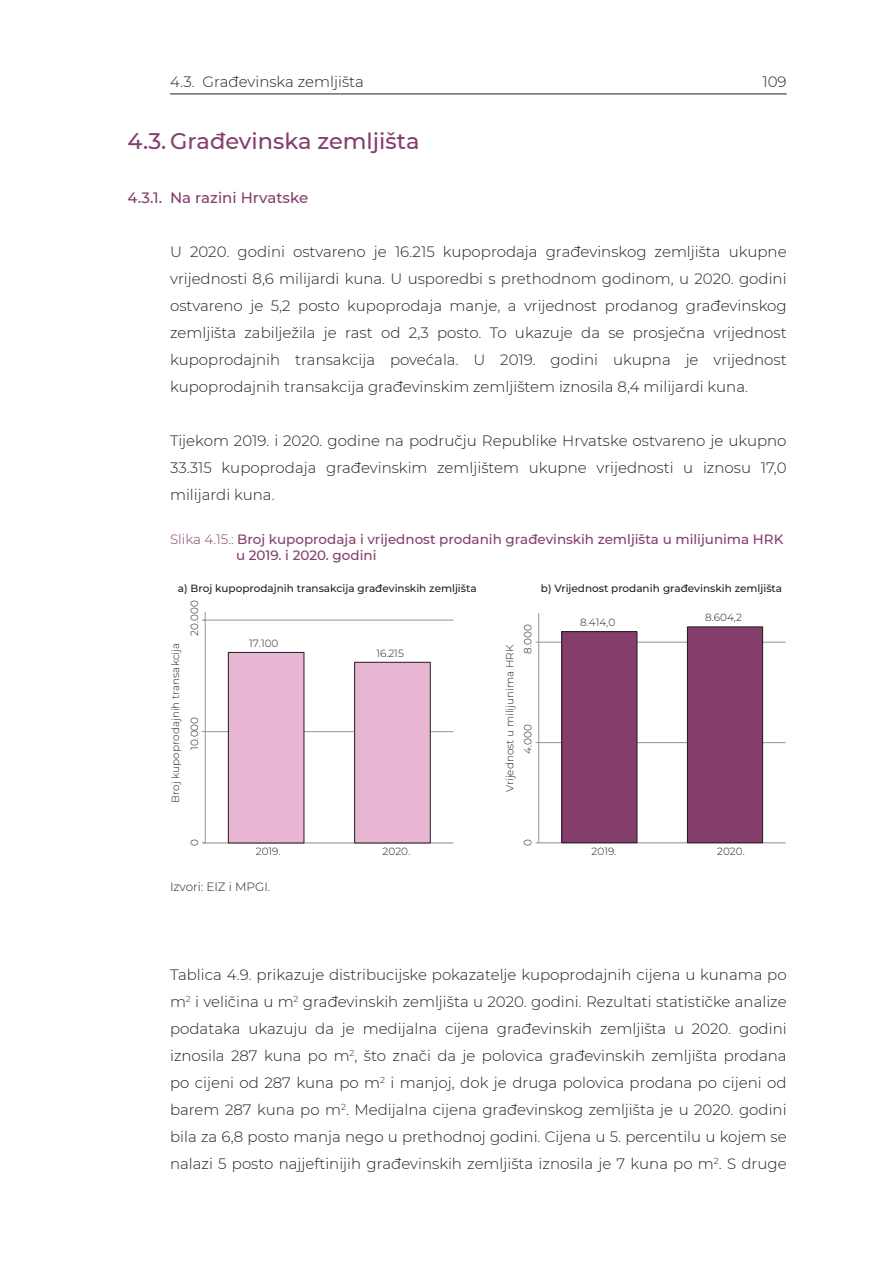
<style>
.page{position:relative;width:893px;height:1263px;background:#fff}
.page>*{position:absolute;margin:0;border:0;box-sizing:border-box;transform-origin:0 0}
.t1{font:500 22.5px "Montserrat";color:#853e6b}
.t2{font:300 15px/27px "Montserrat";color:#231f20;text-align:justify}
.t3{font:500 15px "Montserrat";color:#853e6b}
.t4{font:500 13.5px/16.2px "Montserrat";color:#853e6b}
.t5{font:300 12px "Montserrat";color:#231f20}
.t6{font:300 10.5px "Montserrat";color:#231f20}
.t7{font:500 10.5px "Montserrat";color:#231f20}
.s1{font-weight:300}
</style>
<div class="page">
<hr style="left:170px;top:94px;width:617px;height:1px;background:#231f20">
<hr style="left:205px;top:612px;width:1px;height:231px;background:#939598">
<hr style="left:205px;top:843px;width:248px;height:1px;background:#939598">
<hr style="left:538px;top:613px;width:1px;height:230px;background:#939598">
<hr style="left:539px;top:842px;width:247px;height:1px;background:#939598">
<hr style="left:205px;top:731px;width:248px;height:1px;background:#939598">
<hr style="left:205px;top:620px;width:248px;height:1px;background:#939598">
<hr style="left:539px;top:742px;width:247px;height:1px;background:#939598">
<hr style="left:539px;top:642px;width:247px;height:1px;background:#939598">
<div style="left:228px;top:652px;width:76px;height:191px;background:#e8b5d3"></div>
<div style="left:228px;top:652px;width:76px;height:191px;border:1px solid #231f20"></div>
<div style="left:355px;top:662px;width:75px;height:181px;background:#e8b5d3"></div>
<div style="left:354px;top:662px;width:77px;height:181px;border:1px solid #231f20"></div>
<div style="left:562px;top:632px;width:75px;height:211px;background:#853e6b"></div>
<div style="left:561px;top:631px;width:76px;height:212px;border:1px solid #231f20"></div>
<div style="left:687px;top:627px;width:76px;height:216px;background:#853e6b"></div>
<div style="left:687px;top:626px;width:76px;height:217px;border:1px solid #231f20"></div>
<p class="t2" style="left:170px;top:68px;width:195px">4.3. Građevinska zemljišta</p>
<p class="t2" style="left:762px;top:68px;width:26px">109</p>
<h1 class="t1" style="left:128px;top:126px;width:294px">4.3. Građevinska zemljišta</h1>
<p class="t3" style="left:128px;top:188px;width:182px">4.3.1. Na razini Hrvatske</p>
<p class="t2" style="left:170px;top:238px;width:618px">U 2020. godini ostvareno je 16.215 kupoprodaja građevinskog zemljišta ukupne vrijednosti 8,6 milijardi kuna. U usporedbi s prethodnom godinom, u 2020. godini ostvareno je 5,2 posto kupoprodaja manje, a vrijednost prodanog građevinskog zemljišta zabilježila je rast od 2,3 posto. To ukazuje da se prosječna vrijednost kupoprodajnih transakcija povećala. U 2019. godini ukupna je vrijednost kupoprodajnih transakcija građevinskim zemljištem iznosila 8,4 milijardi kuna.</p>
<p class="t2" style="left:170px;top:427px;width:618px">Tijekom 2019. i 2020. godine na području Republike Hrvatske ostvareno je ukupno 33.315 kupoprodaja građevinskim zemljištem ukupne vrijednosti u iznosu 17,0 milijardi kuna.</p>
<p class="t4" style="left:236px;top:530px;width:549px;text-indent:-66px"><span class="s1">Slika 4.15.:</span> Broj kupoprodaja i vrijednost prodanih građevinskih zemljišta u milijunima HRK u 2019. i 2020. godini</p>
<p class="t7" style="left:178px;top:584px;width:300px">a) Broj kupoprodajnih transakcija građevinskih zemljišta</p>
<p class="t7" style="left:541px;top:584px;width:243px">b) Vrijednost prodanih građevinskih zemljišta</p>
<p class="t6" style="left:171px;top:803px;width:161px;rotate:-90deg">Broj kupoprodajnih transakcija</p>
<p class="t6" style="left:190px;top:636px;width:37px;rotate:-90deg">20.000</p>
<p class="t6" style="left:190px;top:750px;width:35px;rotate:-90deg">10.000</p>
<p class="t6" style="left:190px;top:846px;width:8px;rotate:-90deg">0</p>
<p class="t6" style="left:249px;top:639px;width:31px">17.100</p>
<p class="t6" style="left:376px;top:649px;width:29px">16.215</p>
<p class="t6" style="left:256px;top:847px;width:26px">2019.</p>
<p class="t6" style="left:383px;top:847px;width:29px">2020.</p>
<p class="t5" style="left:170px;top:878px;width:102px">Izvori: EIZ i MPGI.</p>
<p class="t6" style="left:506px;top:792px;width:148px;rotate:-90deg">Vrijednost u milijunima HRK</p>
<p class="t6" style="left:524px;top:654px;width:31px;rotate:-90deg">8.000</p>
<p class="t6" style="left:524px;top:754px;width:31px;rotate:-90deg">4.000</p>
<p class="t6" style="left:524px;top:846px;width:8px;rotate:-90deg">0</p>
<p class="t6" style="left:580px;top:618px;width:37px">8.414,0</p>
<p class="t6" style="left:705px;top:613px;width:38px">8.604,2</p>
<p class="t6" style="left:592px;top:847px;width:26px">2019.</p>
<p class="t6" style="left:717px;top:847px;width:29px">2020.</p>
<p class="t2" style="left:170px;top:961px;width:618px">Tablica 4.9. prikazuje distribucijske pokazatelje kupoprodajnih cijena u kunama po m<sup>2</sup> i veličina u m<sup>2</sup> građevinskih zemljišta u 2020. godini. Rezultati statističke analize podataka ukazuju da je medijalna cijena građevinskih zemljišta u 2020. godini iznosila 287 kuna po m<sup>2</sup>, što znači da je polovica građevinskih zemljišta prodana po cijeni od 287 kuna po m<sup>2</sup> i manjoj, dok je druga polovica prodana po cijeni od barem 287 kuna po m<sup>2</sup>. Medijalna cijena građevinskog zemljišta je u 2020. godini bila za 6,8 posto manja nego u prethodnoj godini. Cijena u 5. percentilu u kojem se nalazi 5 posto najjeftinijih građevinskih zemljišta iznosila je 7 kuna po m<sup>2</sup>. S druge</p>
</div>
